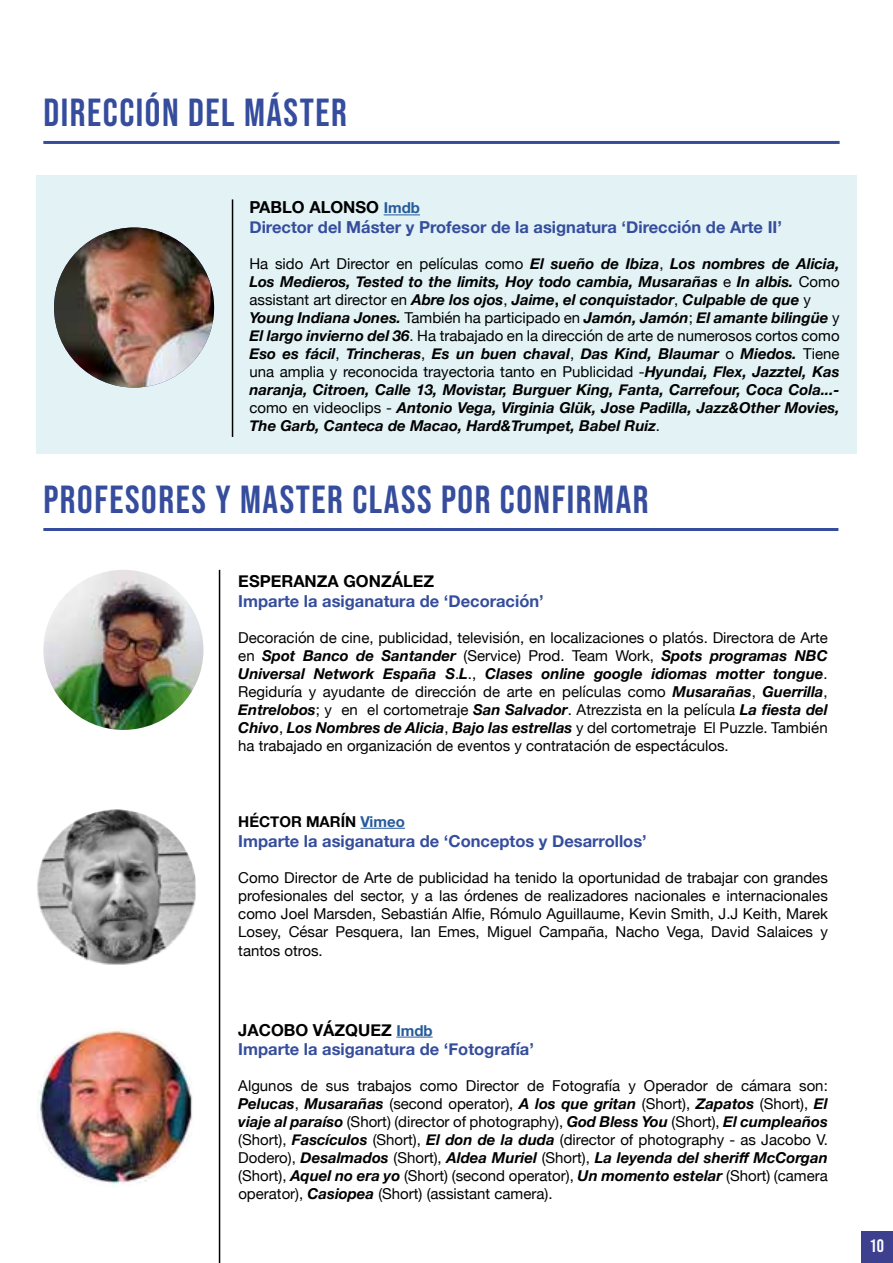
<style>
.page{position:relative;width:893px;height:1263px;background:#fff}
.page>*{position:absolute;margin:0;border:0;box-sizing:border-box;transform-origin:0 0}
.t1{font:39px "Bebas Neue";letter-spacing:.04em;color:#354d9c}
.t2{font:18px "Bebas Neue";color:#fff}
.t3{font:700 16.5px/19.8px "Helvetica Neue";color:#354d9c}
.t4{font:700 16.5px "Helvetica Neue";color:#000}
.t5{font:15px/18px "Helvetica Neue";color:#000;text-align:justify}
.t6{font:italic 700 15px/18px "Helvetica Neue";color:#000}
.t7{font:700 15px "Helvetica Neue";color:#000}
.s1{color:#000}
.s2{font-size:15px;color:#265b9b}
.s3{font-weight:400;font-style:normal}
.s4{font-style:normal}
.s5{font-weight:700;font-style:italic}
.s6{color:#265b9b}
</style>
<div class="page">
<div style="left:861px;top:1231px;width:32px;height:31px;background:#3d408f"></div>
<div style="left:36px;top:175px;width:821px;height:279px;background:#e2f2f5"></div>
<hr style="left:384px;top:214px;width:36px;height:1px;background:#265b9b">
<img style="left:54px;top:227px;width:160px;height:161px;border-radius:80px">
<hr style="left:232px;top:199px;width:1px;height:238px;background:#000">
<hr style="left:43px;top:141px;width:797px;height:3px;background:#354d9c">
<hr style="left:361px;top:828px;width:44px;height:1px;background:#265b9b">
<hr style="left:396px;top:1037px;width:37px;height:1px;background:#265b9b">
<img style="left:43px;top:570px;width:160px;height:160px;border-radius:80px">
<img style="left:36px;top:1028px;width:160px;height:160px;border-radius:80px">
<img style="left:37px;top:809px;width:159px;height:156px">
<hr style="left:219px;top:570px;width:1px;height:693px;background:#000">
<hr style="left:43px;top:528px;width:795px;height:3px;background:#354d9c">
<h1 class="t1" style="left:43px;top:92px;width:305px">DIRECCIÓN DEL MÁSTER</h1>
<p class="t3" style="left:249px;top:198px;width:534px"><span class="s1">PABLO ALONSO</span> <span class="s2">Imdb<br></span>Director del Máster y Profesor de la asignatura ‘Dirección de Arte II’</p>
<p class="t6" style="left:249px;top:256px;width:592px"><span class="s3">Ha sido Art Director en películas como</span> El sueño de Ibiza<span class="s3">,</span> Los nombres de Alicia, Los Medieros, Tested to the limits, Hoy todo cambia, Musarañas <span class="s3">e</span> In albis. <span class="s3">Como assistant art director en</span> Abre los ojos<span class="s3">,</span> Jaime<span class="s4">,</span> el conquistador<span class="s3">,</span> Culpable de que <span class="s3">y </span>Young Indiana Jones. <span class="s3">También ha participado en</span> Jamón, Jamón<span class="s3">;</span> El amante bilingüe <span class="s3">y </span>El largo invierno del 36<span class="s3">. Ha trabajado en la dirección de arte de numerosos cortos como </span>Eso es fácil<span class="s3">,</span> Trincheras<span class="s3">,</span> Es un buen chaval<span class="s3">,</span> Das Kind, Blaumar <span class="s3">o</span> Miedos. <span class="s3">Tiene una amplia y reconocida trayectoria tanto en Publicidad -</span>Hyundai, Flex, Jazztel, Kas naranja, Citroen, Calle 13, Movistar, Burguer King, Fanta, Carrefour, Coca Cola...- <span class="s3">como en videoclips -</span> Antonio Vega, Virginia Glük, Jose Padilla, Jazz&amp;Other Movies, The Garb, Canteca de Macao, Hard&amp;Trumpet, Babel Ruiz<span class="s3">.</span></p>
<h1 class="t1" style="left:43px;top:479px;width:607px">PROFESORES Y MASTER CLASS POR CONFIRMAR</h1>
<p class="t4" style="left:238px;top:572px;width:197px">ESPERANZA GONZÁLEZ</p>
<p class="t3" style="left:238px;top:591px;width:307px">Imparte la asiganatura de ‘Decoración’</p>
<p class="t5" style="left:238px;top:630px;width:591px">Decoración de cine, publicidad, televisión, en localizaciones o platós. Directora de Arte en <span class="s5">Spot Banco de Santander</span> (Service) Prod. Team Work, <span class="s5">Spots programas NBC Universal Network España S</span>.<span class="s5">L</span>., <span class="s5">Clases online google idiomas motter tongue</span>.<br>Regiduría y ayudante de dirección de arte en películas como <span class="s5">Musarañas</span>, <span class="s5">Guerrilla</span>, <span class="s5">Entrelobos</span>; y en el cortometraje <span class="s5">San Salvador</span>. Atrezzista en la película <span class="s5">La fiesta del Chivo</span>, <span class="s5">Los Nombres de Alicia</span>, <span class="s5">Bajo las estrellas</span> y del cortometraje El Puzzle. También ha trabajado en organización de eventos y contratación de espectáculos.</p>
<p class="t7" style="left:238px;top:810px;width:168px">HÉCTOR MARÍN <span class="s6">Vimeo</span></p>
<p class="t3" style="left:238px;top:831px;width:410px">Imparte la asiganatura de ‘Conceptos y Desarrollos’</p>
<p class="t5" style="left:238px;top:869px;width:591px">Como Director de Arte de publicidad ha tenido la oportunidad de trabajar con grandes profesionales del sector, y a las órdenes de realizadores nacionales e internacionales como Joel Marsden, Sebastián Alfie, Rómulo Aguillaume, Kevin Smith, J.J Keith, Marek Losey, César Pesquera, Ian Emes, Miguel Campaña, Nacho Vega, David Salaices y</p>
<p class="t5" style="left:238px;top:943px;width:86px">tantos otros.</p>
<p class="t3" style="left:238px;top:1020px;width:297px"><span class="s1">JACOBO VÁZQUEZ</span> <span class="s2">Imdb<br></span>Imparte la asiganatura de ‘Fotografía’</p>
<p class="t5" style="left:238px;top:1078px;width:591px">Algunos de sus trabajos como Director de Fotografía y Operador de cámara son:<br><span class="s5">Pelucas</span>, <span class="s5">Musarañas</span> (second operator), <span class="s5">A los que gritan</span> (Short), <span class="s5">Zapatos</span> (Short), <span class="s5">El viaje al paraíso</span> (Short) (director of photography), <span class="s5">God Bless You</span> (Short), <span class="s5">El cumpleaños </span>(Short), <span class="s5">Fascículos</span> (Short), <span class="s5">El don de la duda</span> (director of photography - as Jacobo V.<br>Dodero), <span class="s5">Desalmados</span> (Short), <span class="s5">Aldea Muriel</span> (Short), <span class="s5">La leyenda del sheriff McCorgan </span>(Short), <span class="s5">Aquel no era yo</span> (Short) (second operator), <span class="s5">Un momento estelar</span> (Short) (camera operator), <span class="s5">Casiopea</span> (Short) (assistant camera).</p>
<p class="t2" style="left:869px;top:1236px;width:16px">10</p>
</div>
